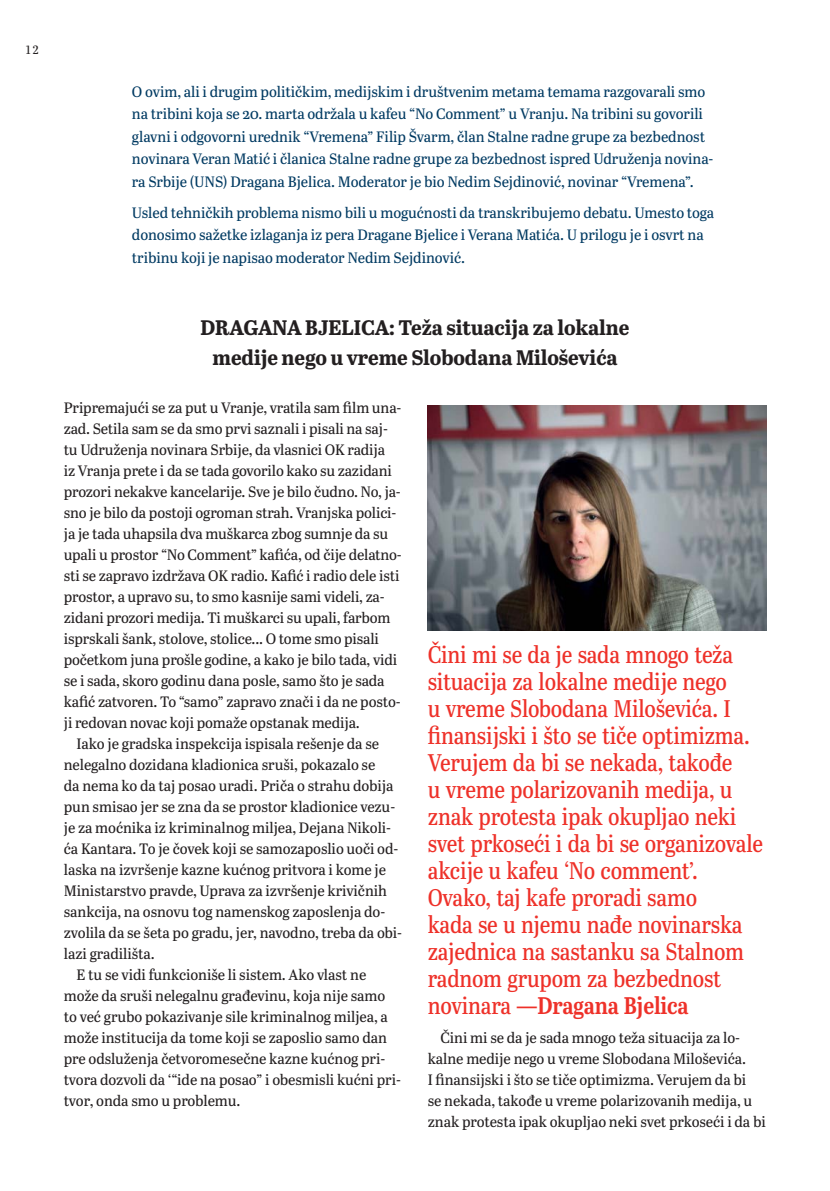
<style>
.page{position:relative;width:830px;height:1191px;background:#fff}
.page>*{position:absolute;margin:0;border:0;box-sizing:border-box;transform-origin:0 0}
.t1{font:24px/27px "Abril Titling Cnd";letter-spacing:-.01em;color:#ee3129}
.t2{font:24px "Abril Titling Cnd Sb";letter-spacing:-.01em;color:#ee3129}
.t3{font:700 21px/30px "Abril Titling";letter-spacing:-.005em;color:#231f20;text-align:center}
.t4{font:15px/21px "Abril Titling";letter-spacing:-.01em;color:#231f20}
.t5{font:15px/22.5px "Abril Titling";letter-spacing:-.005em;color:#003a62}
.t6{font:12px "Abril Titling";color:#231f20}
.s1{font-family:"Abril Titling Cnd"}
</style>
<div class="page">
<img style="left:427px;top:405px;width:338px;height:226px">
<p class="t6" style="left:25px;top:45px;width:16px">12</p>
<p class="t5" style="left:132px;top:81px;width:582px">O ovim, ali i drugim političkim, medĳskim i društvenim metama temama razgovarali smo na tribini koja se 20. marta održala u kafeu “No Comment” u Vranju. Na tribini su govorili glavni i odgovorni urednik “Vremena” Filip Švarm, član Stalne radne grupe za bezbednost novinara Veran Matić i članica Stalne radne grupe za bezbednost ispred Udruženja novina&shy;ra Srbĳe (UNS) Dragana Bjelica. Moderator je bio Nedim Sejdinović, novinar “Vremena”.</p>
<p class="t5" style="left:132px;top:202px;width:583px">Usled tehničkih problema nismo bili u mogućnosti da transkribujemo debatu. Umesto toga donosimo sažetke izlaganja iz pera Dragane Bjelice i Verana Matića. U prilogu je i osvrt na tribinu koji je napisao moderator Nedim Sejdinović.</p>
<h2 class="t3" style="left:200px;top:315px;width:430px">DRAGANA BJELICA: Teža situacĳa za lokalne medĳe nego u vreme Slobodana Miloševića</h2>
<p class="t4" style="left:64px;top:398px;width:339px">Pripremajući se za put u Vranje, vratila sam film una-</p>
<p class="t4" style="left:64px;top:419px;width:325px">zad. Setila sam se da smo prvi saznali i pisali na saj-</p>
<p class="t4" style="left:64px;top:440px;width:323px">tu Udruženja novinara Srbĳe, da vlasnici OK radĳa</p>
<p class="t4" style="left:64px;top:461px;width:329px">iz Vranja prete i da se tada govorilo kako su zazidani</p>
<p class="t4" style="left:64px;top:482px;width:338px">prozori nekakve kancelarĳe. Sve je bilo čudno. No, ja-</p>
<p class="t4" style="left:64px;top:503px;width:334px">sno je bilo da postoji ogroman strah. Vranjska polici-</p>
<p class="t4" style="left:64px;top:524px;width:326px">ja je tada uhapsila dva muškarca zbog sumnje da su</p>
<p class="t4" style="left:64px;top:545px;width:339px">upali u prostor “No Comment” kafića, od čĳe delatno-</p>
<p class="t4" style="left:64px;top:566px;width:337px">sti se zapravo izdržava OK radio. Kafić i radio dele isti</p>
<p class="t4" style="left:64px;top:587px;width:322px">prostor, a upravo su, to smo kasnĳe sami videli, za-</p>
<p class="t4" style="left:64px;top:608px;width:328px">zidani prozori medĳa. Ti muškarci su upali, farbom</p>
<p class="t4" style="left:64px;top:629px;width:316px">isprskali šank, stolove, stolice... O tome smo pisali</p>
<p class="t4" style="left:64px;top:650px;width:335px">početkom juna prošle godine, a kako je bilo tada, vidi</p>
<p class="t4" style="left:64px;top:671px;width:322px">se i sada, skoro godinu dana posle, samo što je sada</p>
<p class="t4" style="left:64px;top:692px;width:338px">kafić zatvoren. To “samo” zapravo znači i da ne posto-</p>
<p class="t4" style="left:64px;top:713px;width:297px">ji redovan novac koji pomaže opstanak medĳa.</p>
<p class="t4" style="left:77px;top:734px;width:304px">Iako je gradska inspekcĳa ispisala rešenje da se</p>
<p class="t4" style="left:64px;top:755px;width:313px">nelegalno dozidana kladionica sruši, pokazalo se</p>
<p class="t4" style="left:64px;top:776px;width:331px">da nema ko da taj posao uradi. Priča o strahu dobĳa</p>
<p class="t4" style="left:64px;top:797px;width:333px">pun smisao jer se zna da se prostor kladionice vezu-</p>
<p class="t4" style="left:64px;top:818px;width:328px">je za moćnika iz kriminalnog miljea, Dejana Nikoli-</p>
<p class="t4" style="left:64px;top:839px;width:336px">ća Kantara. To je čovek koji se samozaposlio uoči od-</p>
<p class="t4" style="left:64px;top:860px;width:323px">laska na izvršenje kazne kućnog pritvora i kome je</p>
<p class="t4" style="left:64px;top:881px;width:324px">Ministarstvo pravde, Uprava za izvršenje krivičnih</p>
<p class="t4" style="left:64px;top:902px;width:323px">sankcĳa, na osnovu tog namenskog zaposlenja do-</p>
<p class="t4" style="left:64px;top:923px;width:339px">zvolila da se šeta po gradu, jer, navodno, treba da obi-</p>
<p class="t4" style="left:64px;top:944px;width:92px">lazi gradilišta.</p>
<p class="t4" style="left:77px;top:965px;width:291px">E tu se vidi funkcioniše li sistem. Ako vlast ne</p>
<p class="t4" style="left:64px;top:986px;width:323px">može da sruši nelegalnu građevinu, koja nĳe samo</p>
<p class="t4" style="left:64px;top:1007px;width:325px">to već grubo pokazivanje sile kriminalnog miljea, a</p>
<p class="t4" style="left:64px;top:1028px;width:324px">može institucĳa da tome koji se zaposlio samo dan</p>
<p class="t4" style="left:64px;top:1049px;width:323px">pre odsluženja četvoromesečne kazne kućnog pri-</p>
<p class="t4" style="left:64px;top:1070px;width:338px">tvora dozvoli da ‘“ide na posao” i obesmisli kućni pri-</p>
<p class="t4" style="left:64px;top:1091px;width:178px">tvor, onda smo u problemu.</p>
<p class="t1" style="left:427px;top:643px;width:336px">Čini mi se da je sada mnogo teža situacĳa za lokalne medĳe nego<br>u vreme Slobodana Miloševića. I finansĳski i što se tiče optimizma.<br>Verujem da bi se nekada, takođe<br>u vreme polarizovanih medĳa, u znak protesta ipak okupljao neki svet prkoseći i da bi se organizovale akcĳe u kafeu ‘No comment’.<br>Ovako, taj kafe proradi samo<br>kada se u njemu nađe novinarska zajednica na sastanku sa Stalnom radnom grupom za bezbednost</p>
<h1 class="t2" style="left:427px;top:996px;width:262px"><span class="s1">novinara</span> —Dragana Bjelica</h1>
<p class="t4" style="left:427px;top:1028px;width:339px;text-indent:13px">Čini mi se da je sada mnogo teža situacĳa za lo&shy;kalne medĳe nego u vreme Slobodana Miloševića.<br>I finansĳski i što se tiče optimizma. Verujem da bi<br>se nekada, takođe u vreme polarizovanih medĳa, u znak protesta ipak okupljao neki svet prkoseći i da bi</p>
</div>
